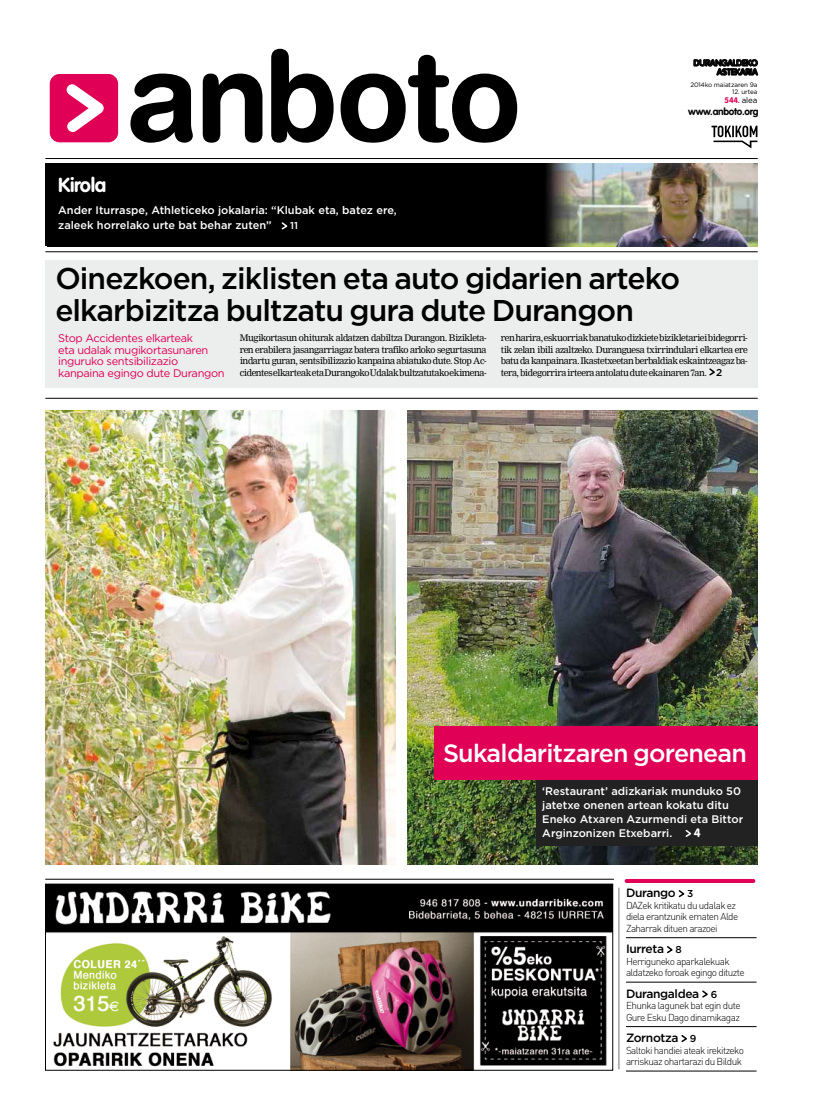
<style>
.page{position:relative;width:823px;height:1112px;background:#fff}
.page>*{position:absolute;margin:0;border:0;box-sizing:border-box;transform-origin:0 0}
.t1{font:500 30px/32px "Gotham";letter-spacing:-.03em;color:#000}
.t2{font:500 25px "Gotham";letter-spacing:-.03em;color:#fff}
.t3{font:700 20px "VAG Rounded";letter-spacing:-.02em;color:#fff}
.t4{font:500 12px "Gotham";letter-spacing:-.03em;color:#000}
.t5{font:700 12px "VAG Rounded";color:#fff}
.t6{font:500 11px/14px "Gotham";color:#fff}
.t7{font:11px/11.5px "Gotham";letter-spacing:-.03em;color:#e00056}
.t8{font:300 10px/11.5px "DIN Pro";letter-spacing:-.06em;color:#000}
.t9{font:700 10px "VAG Rounded";letter-spacing:-.03em;color:#000}
.t10{font:500 10px "Gotham";color:#fff}
.t11{font:9px/11.5px "Nimrod";letter-spacing:-.05em;color:#000;text-align:justify}
.t12{font:700 9px/9px "VAG Rounded";letter-spacing:-.03em;color:#000;text-align:right}
.t13{font:700 8px "VAG Rounded";color:#e00056}
.t14{font:6.4px "Gotham";letter-spacing:-.02em;color:#000}
.s1{font-family:"Gotham";font-weight:400;color:#000}
.s2{font-family:"Gotham";font-weight:500;font-size:10px}
.s3{font-size:10px}
</style>
<div class="page">
<div style="left:50px;top:74px;width:68px;height:68px;background:#e00056;border-radius:10px"></div>
<svg style="left:67px;top:84px;width:37px;height:48px"></svg>
<svg style="left:203px;top:74px;width:59px;height:69px"></svg>
<svg style="left:130px;top:74px;width:63px;height:69px"></svg>
<svg style="left:340px;top:55px;width:177px;height:88px"></svg>
<svg style="left:271px;top:49px;width:62px;height:94px"></svg>
<svg style="left:693px;top:59px;width:64px;height:16px"></svg>
<svg style="left:711px;top:126px;width:46px;height:22px"></svg>
<hr style="left:45px;top:158px;width:712px;height:1px;background:#000">
<img style="left:47px;top:885px;width:563px;height:183px">
<div style="left:45px;top:883px;width:567px;height:187px;border:1px solid #000"></div>
<hr style="left:618px;top:887px;width:1px;height:181px;background:#707172">
<hr style="left:45px;top:878px;width:568px;height:1px;background:#000">
<svg style="left:626px;top:879px;width:127px;height:3px"></svg>
<img style="left:48px;top:164px;width:709px;height:82px">
<hr style="left:45px;top:251px;width:712px;height:1px;background:#000">
<hr style="left:45px;top:398px;width:712px;height:1px;background:#000">
<svg style="left:280px;top:221px;width:9px;height:10px"></svg>
<img style="left:45px;top:410px;width:350px;height:454px">
<img style="left:407px;top:410px;width:350px;height:454px">
<div style="left:536px;top:778px;width:221px;height:67px;background:#222223"></div>
<div style="left:434px;top:726px;width:323px;height:54px;background:#e00056"></div>
<div style="left:45px;top:260px;width:712px;height:127px;background:#eceded"></div>
<svg style="left:709px;top:368px;width:6px;height:8px"></svg>
<svg style="left:685px;top:829px;width:7px;height:8px"></svg>
<hr style="left:625px;top:937px;width:131px;height:1px;background:#000">
<hr style="left:625px;top:981px;width:131px;height:1px;background:#000">
<hr style="left:625px;top:1026px;width:131px;height:1px;background:#000">
<hr style="left:625px;top:1070px;width:131px;height:1px;background:#000">
<svg style="left:678px;top:890px;width:7px;height:8px"></svg>
<svg style="left:667px;top:946px;width:6px;height:8px"></svg>
<svg style="left:702px;top:990px;width:6px;height:8px"></svg>
<svg style="left:681px;top:1035px;width:6px;height:7px"></svg>
<h3 class="t3" style="left:58px;top:173px;width:49px">Kirola</h3>
<p class="t6" style="left:58px;top:203px;width:340px;line-height:15px">Ander Iturraspe, Athleticeko jokalaria: “Klubak eta, batez ere, zaleek horrelako urte bat behar zuten”</p>
<p class="t10" style="left:290px;top:219px;width:9px">11</p>
<p class="t12" style="left:693px;top:59px;width:66px">DURANGALDEKO<br>ASTEKARIA</p>
<p class="t13" style="left:724px;top:96px;width:34px">544. <span class="s1">alea</span></p>
<p class="t14" style="left:690px;top:80px;width:69px">2014ko maiatzaren 9a</p>
<p class="t14" style="left:731px;top:87px;width:27px">12. urtea</p>
<p class="t9" style="left:687px;top:105px;width:72px">www.anboto.org</p>
<h1 class="t1" style="left:55px;top:262px;width:626px">Oinezkoen, ziklisten eta auto gidarien arteko elkarbizitza bultzatu gura dute Durangon</h1>
<p class="t7" style="left:58px;top:332px;width:168px">Stop Accidentes elkarteak<br>eta udalak mugikortasunaren inguruko sentsibilizazio kanpaina egingo dute Durangon</p>
<p class="t11" style="left:240px;top:332px;width:248px">Mugikortasun ohiturak aldatzen dabiltza Durangon. Bizikleta&shy;ren erabilera jasangarriagaz batera trafiko arloko segurtasuna indartu guran, sentsibilizazio kanpaina abiatuko dute. Stop Ac&shy;cidentes elkarteak eta Durangoko Udalak bultzatutako ekimena-</p>
<p class="t11" style="left:500px;top:332px;width:248px">ren harira, eskuorriak banatuko dizkiete bizikletariei bidegorri&shy;tik zelan ibili azaltzeko. Duranguesa txirrindulari elkartea ere batu da kanpainara. Ikastetxeetan berbaldiak eskaintzeagaz ba&shy;tera, bidegorrira irteera antolatu dute ekainaren 7an. <span class="s2">2</span></p>
<h2 class="t2" style="left:443px;top:736px;width:305px">Sukaldaritzaren gorenean</h2>
<p class="t6" style="left:542px;top:783px;width:202px">‘Restaurant’ adizkariak munduko 50 jatetxe onenen artean kokatu ditu Eneko Atxaren Azurmendi eta Bittor Arginzonizen Etxebarri.</p>
<h3 class="t5" style="left:693px;top:825px;width:8px">4</h3>
<h3 class="t4" style="left:625px;top:884px;width:69px">Durango <span class="s3">3</span></h3>
<p class="t8" style="left:625px;top:898px;width:114px">DAZek kritikatu du udalak ez diela erantzunik ematen Alde<br>Zaharrak dituen arazoei</p>
<h3 class="t4" style="left:625px;top:940px;width:57px">Iurreta <span class="s3">8</span></h3>
<p class="t8" style="left:625px;top:954px;width:120px">Herriguneko aparkalekuak aldatzeko foroak egingo dituzte</p>
<h3 class="t4" style="left:625px;top:985px;width:93px">Durangaldea <span class="s3">6</span></h3>
<p class="t8" style="left:625px;top:999px;width:116px">Ehunka lagunek bat egin dute<br>Gure Esku Dago dinamikagaz</p>
<h3 class="t4" style="left:625px;top:1029px;width:72px">Zornotza <span class="s3">9</span></h3>
<p class="t8" style="left:625px;top:1043px;width:120px">Saltoki handiei ateak irekitzeko arriskuaz ohartarazi du Bilduk</p>
</div>
